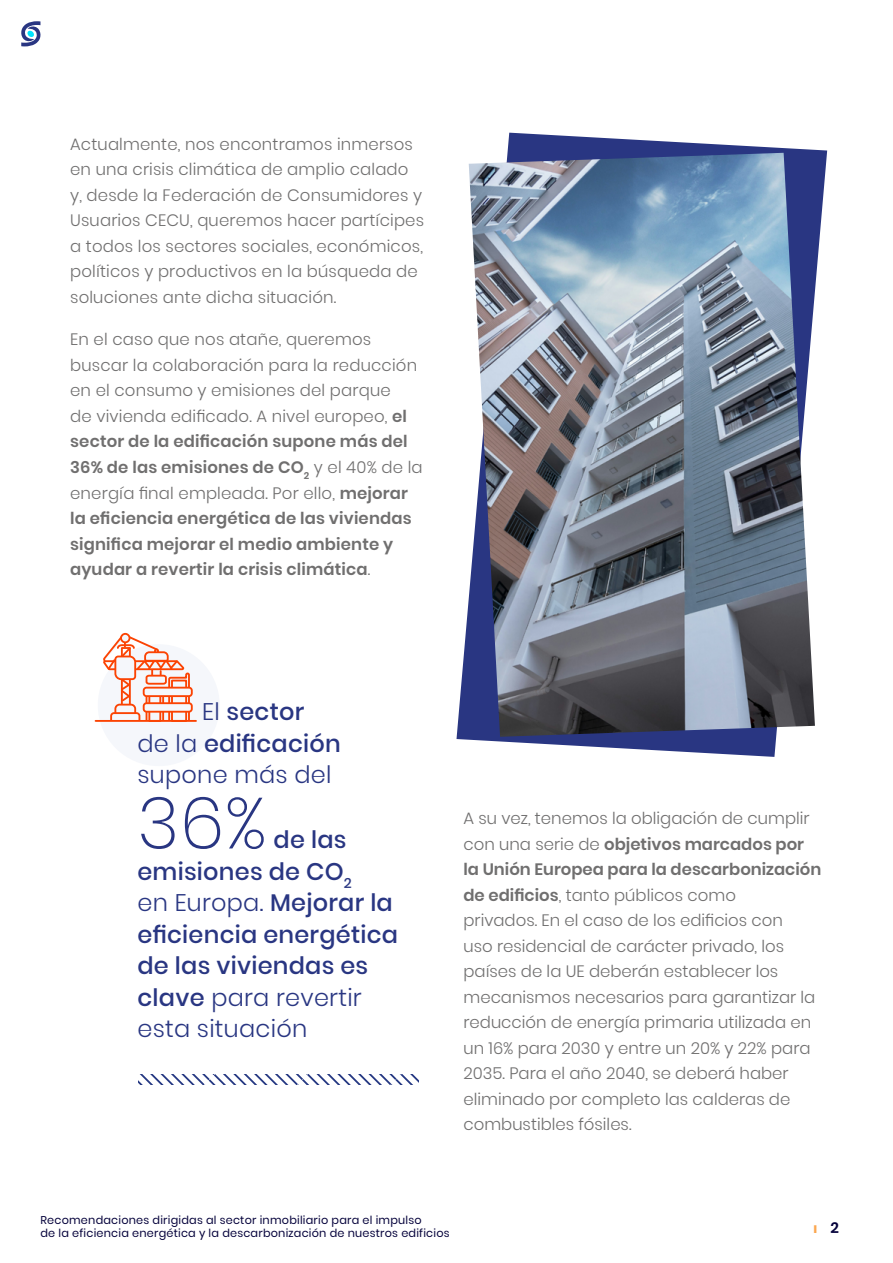
<style>
.page{position:relative;width:893px;height:1263px;background:#fff}
.page>*{position:absolute;margin:0;border:0;box-sizing:border-box;transform-origin:0 0}
.t1{font:200 72px "Poppins";color:#293682}
.t2{font:500 24px/31.5px "Poppins";letter-spacing:.01em;color:#293682}
.t3{font:300 24px/31.5px "Poppins";letter-spacing:.01em;color:#293682}
.t4{font:300 16.5px/25.5px "Poppins";letter-spacing:.01em;color:#706f6f}
.t5{font:600 15px "Poppins";color:#05023b}
.t6{font:11.25px/13.5px "Poppins";letter-spacing:.02em;color:#05023b}
.s1{font-weight:600}
.s2{font-weight:500}
.s3{font-weight:300}
.s4{color:#fba750}
</style>
<div class="page">
<svg style="left:21px;top:21px;width:20px;height:25px"></svg>
<div style="left:98px;top:644px;width:122px;height:122px;background:#f5f7fb;border-radius:50%"></div>
<svg style="left:139px;top:1074px;width:279px;height:10px"></svg>
<svg style="left:456px;top:133px;width:371px;height:624px"></svg>
<img style="left:469px;top:153px;width:346px;height:584px">
<div style="left:120px;top:633px;width:10px;height:10px;border:2px solid #fb4303;border-radius:50%"></div>
<div style="left:143px;top:687px;width:50px;height:10px;border:2px solid #fb4303;border-radius:3px"></div>
<div style="left:143px;top:702px;width:50px;height:11px;border:2px solid #fb4303;border-radius:3px"></div>
<svg style="left:103px;top:634px;width:88px;height:86px"></svg>
<hr style="left:96px;top:720px;width:100px;height:2px;background:#fb4303">
<p class="t4" style="left:70px;top:132px;width:355px">Actualmente, nos encontramos inmersos en una crisis climática de amplio calado y, desde la Federación de Consumidores y Usuarios CECU, queremos hacer partícipes a todos los sectores sociales, económicos, políticos y productivos en la búsqueda de soluciones ante dicha situación.</p>
<p class="t4" style="left:70px;top:327px;width:354px">En el caso que nos atañe, queremos buscar la colaboración para la reducción en el consumo y emisiones del parque<br>de vivienda edificado. A nivel europeo, <span class="s1">el sector de la edificación supone más del 36% de las emisiones de CO</span><sub>2</sub> y el 40% de la energía final empleada. Por ello, <span class="s1">mejorar la eficiencia energética de las viviendas significa mejorar el medio ambiente y ayudar a revertir la crisis climática</span>.</p>
<h2 class="t3" style="left:137px;top:696px;width:205px;text-indent:65px">El <span class="s2">sector </span>de la <span class="s2">edificación </span>supone más del</h2>
<h1 class="t1" style="left:137px;top:781px;width:130px">36%</h1>
<h2 class="t2" style="left:137px;top:824px;width:262px;text-indent:136px">de las emisiones de CO<sub>2<br></sub><span class="s3">en Europa.</span> Mejorar la eficiencia energética de las viviendas es clave <span class="s3">para revertir esta situación</span></h2>
<p class="t4" style="left:463px;top:806px;width:359px">A su vez, tenemos la obligación de cumplir con una serie de <span class="s1">objetivos marcados por la Unión Europea para la descarbonización de edificios</span>, tanto públicos como<br>privados. En el caso de los edificios con<br>uso residencial de carácter privado, los países de la UE deberán establecer los mecanismos necesarios para garantizar la reducción de energía primaria utilizada en un 16% para 2030 y entre un 20% y 22% para 2035. Para el año 2040, se deberá haber eliminado por completo las calderas de combustibles fósiles.</p>
<p class="t6" style="left:40px;top:1213px;width:411px">Recomendaciones dirigidas al sector inmobiliario para el impulso<br>de la eficiencia energética y la descarbonización de nuestros edificios</p>
<p class="t5" style="left:814px;top:1218px;width:27px"><span class="s4">❙</span> 2</p>
</div>
